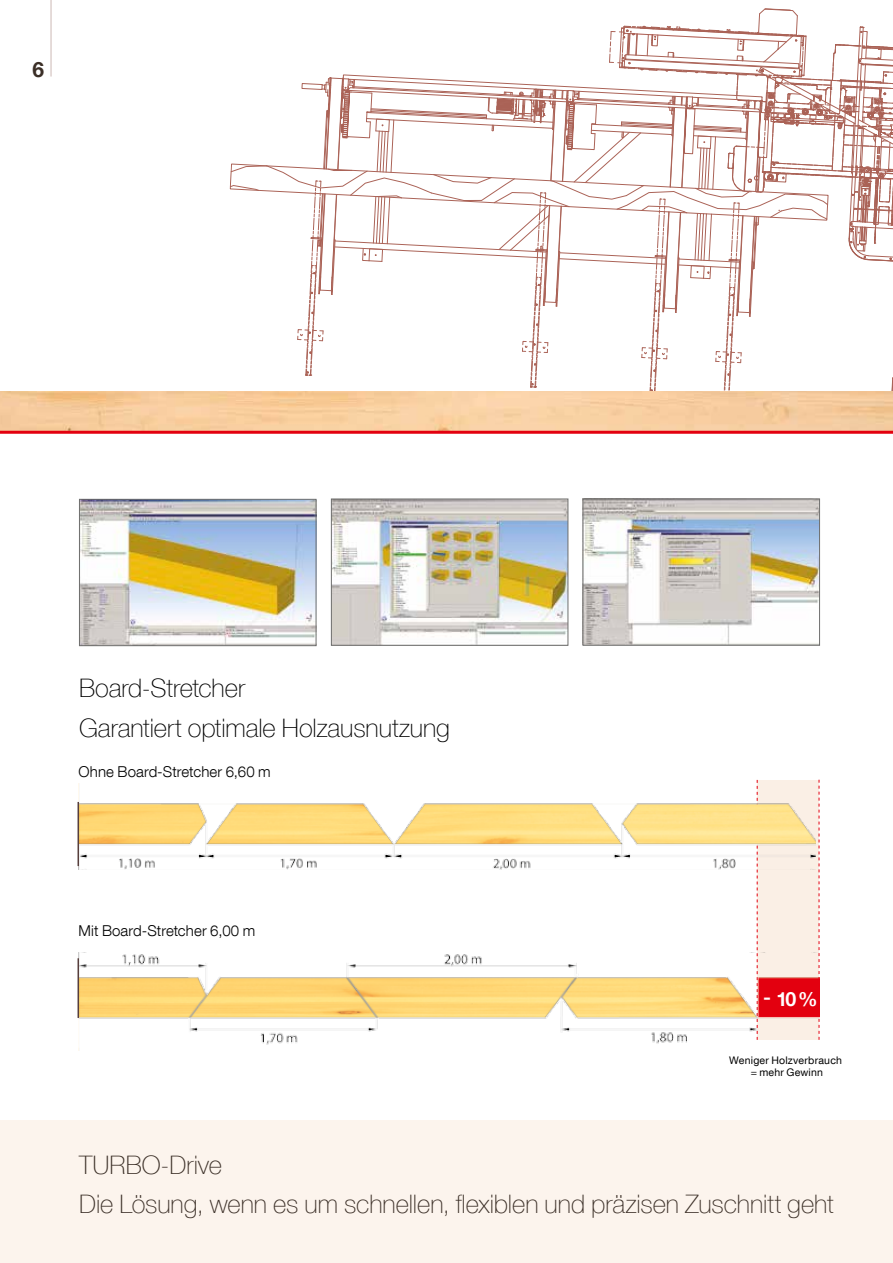
<style>
.page{position:relative;width:893px;height:1263px;background:#fff}
.page>*{position:absolute;margin:0;border:0;box-sizing:border-box;transform-origin:0 0}
.t1{font:100 25.5px/39.8px "Helvetica Neue LT Com";letter-spacing:-.005em;color:#3b2f27}
.t2{font:100 25.5px/39.8px "Helvetica Neue LT Com";letter-spacing:-.005em;color:#000}
.t3{font:700 21px "Helvetica Neue LT Com";color:#3b2f27}
.t4{font:700 19.5px "Helvetica Neue LT Com";color:#fff}
.t5{font:300 15px "Helvetica Neue LT Com";letter-spacing:.005em;color:#000}
.t6{font:10.5px/12.6px "Helvetica Neue LT Com";letter-spacing:.02em;color:#000;text-align:center}
</style>
<div class="page">
<svg style="left:229px;top:8px;width:664px;height:383px"></svg>
<div style="left:757px;top:780px;width:62px;height:260px;background:#faefe5"></div>
<img style="left:79px;top:952px;width:740px;height:93px">
<svg style="left:819px;top:780px;width:1px;height:260px"></svg>
<svg style="left:757px;top:780px;width:1px;height:260px"></svg>
<img style="left:78px;top:783px;width:737px;height:86px">
<hr style="left:78px;top:802px;width:1px;height:64px;background:#fff">
<img style="left:81px;top:501px;width:233px;height:143px">
<div style="left:79px;top:499px;width:237px;height:147px;border:1px solid #6f6f6e"></div>
<img style="left:333px;top:501px;width:233px;height:143px">
<div style="left:331px;top:499px;width:237px;height:147px;border:1px solid #6f6f6e"></div>
<img style="left:585px;top:501px;width:233px;height:143px">
<div style="left:583px;top:499px;width:237px;height:147px;border:1px solid #6f6f6e"></div>
<div style="left:0;top:1120px;width:893px;height:143px;background:#fcf4ed"></div>
<img style="left:0;top:391px;width:893px;height:40px">
<hr style="left:0;top:431px;width:893px;height:3px;background:#e3000f">
<hr style="left:51px;top:0;width:1px;height:77px;background:#ccb9b4">
<p class="t3" style="left:33px;top:56px;width:13px">6</p>
<p class="t2" style="left:79px;top:668px;width:372px">Board-Stretcher<br>Garantiert optimale Holzausnutzung</p>
<p class="t5" style="left:79px;top:762px;width:194px">Ohne Board-Stretcher 6,60 m</p>
<p class="t5" style="left:79px;top:921px;width:178px">Mit Board-Stretcher 6,00 m</p>
<p class="t4" style="left:763px;top:986px;width:56px">- 10%</p>
<p class="t6" style="left:729px;top:1053px;width:114px">Weniger Holzverbrauch = mehr Gewinn</p>
<p class="t1" style="left:79px;top:1144px;width:756px">TURBO-Drive<br>Die Lösung, wenn es um schnellen, flexiblen und präzisen Zuschnitt geht</p>
</div>
